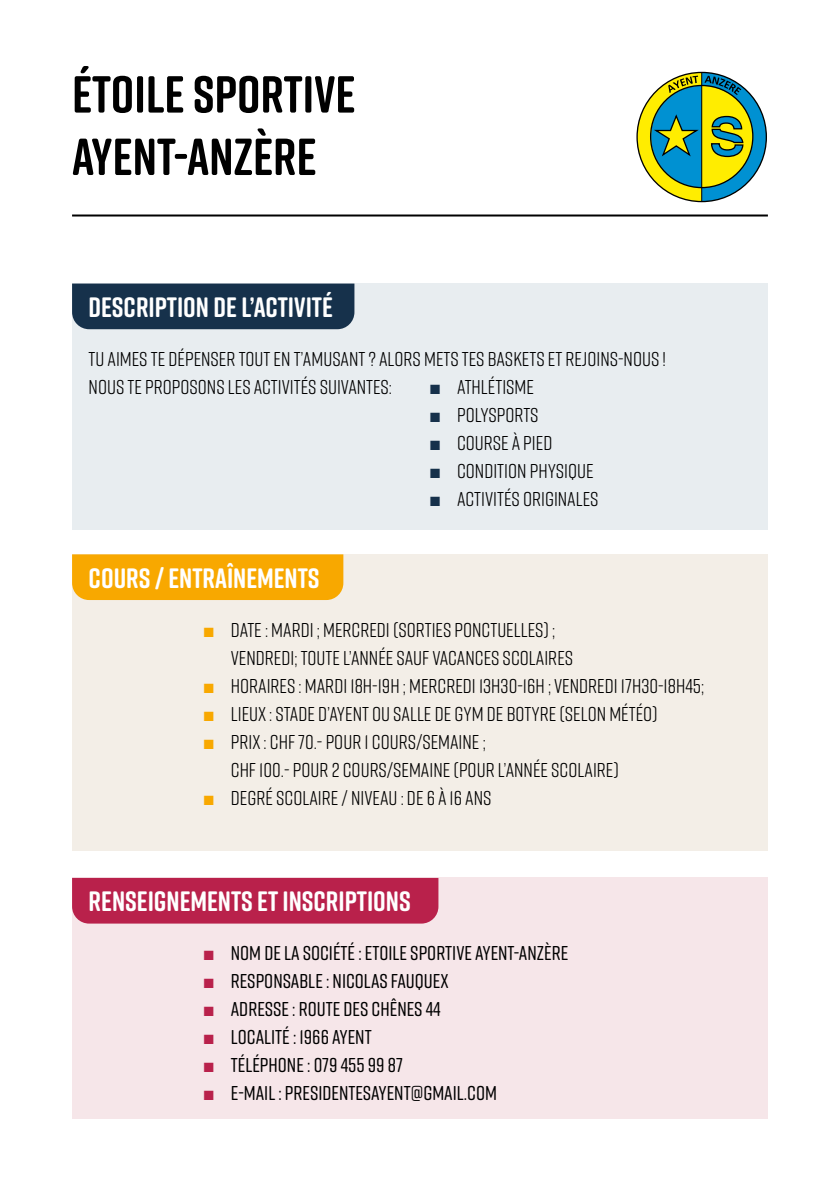
<style>
.page{position:relative;width:840px;height:1191px;background:#fff}
.page>*{position:absolute;margin:0;border:0;box-sizing:border-box;transform-origin:0 0}
.t1{font:700 52px/62.4px "Rift Soft";color:#000}
.t2{font:700 28px "Rift Soft";color:#fff}
.t3{font:20px/28px "Rift Soft";color:#000}
.t4{font:500 20px "Rift Soft";color:#000}
.s1{font-family:"Arial";color:#16314b}
.s2{font-family:"Arial";color:#f8a800}
.s3{font-family:"Arial";font-weight:400;color:#b9214b}
</style>
<div class="page">
<svg style="left:636px;top:72px;width:129px;height:130px"></svg>
<svg style="left:650px;top:72px;width:115px;height:130px"></svg>
<hr style="left:72px;top:214px;width:695px;height:2px;background:#000">
<div style="left:72px;top:283px;width:695px;height:247px;background:#e8edf0"></div>
<div style="left:72px;top:554px;width:695px;height:296px;background:#f3eee7"></div>
<div style="left:72px;top:878px;width:695px;height:241px;background:#f6e6e9"></div>
<div style="left:72px;top:283px;width:282px;height:46px;background:#16314b"></div>
<div style="left:72px;top:554px;width:271px;height:46px;background:#f8a800"></div>
<div style="left:72px;top:878px;width:366px;height:45px;background:#b9214b"></div>
<h1 class="t1" style="left:72px;top:62px;width:285px">ÉTOILE SPORTIVE<br>AYENT-ANZÈRE</h1>
<h2 class="t2" style="left:89px;top:287px;width:245px">DESCRIPTION DE L’ACTIVITÉ</h2>
<p class="t3" style="left:89px;top:344px;width:578px">TU AIMES TE DÉPENSER TOUT EN T’AMUSANT ? ALORS METS TES BASKETS ET REJOINS-NOUS !<br>NOUS TE PROPOSONS LES ACTIVITÉS SUIVANTES:</p>
<p class="t3" style="left:429px;top:372px;width:106px"><span class="s1">■</span> ATHLÉTISME</p>
<p class="t3" style="left:429px;top:400px;width:111px"><span class="s1">■</span> POLYSPORTS</p>
<p class="t3" style="left:429px;top:428px;width:125px"><span class="s1">■</span> COURSE À PIED</p>
<p class="t3" style="left:429px;top:456px;width:166px"><span class="s1">■</span> CONDITION PHYSIQUE</p>
<p class="t3" style="left:429px;top:484px;width:171px"><span class="s1">■</span> ACTIVITÉS ORIGINALES</p>
<h2 class="t2" style="left:89px;top:558px;width:232px">COURS / ENTRAÎNEMENTS</h2>
<p class="t3" style="left:231px;top:614px;width:343px;text-indent:-28px"><span class="s2">■</span> DATE : MARDI ; MERCREDI (SORTIES PONCTUELLES) ;<br>VENDREDI; TOUTE L’ANNÉE SAUF VACANCES SCOLAIRES</p>
<p class="t3" style="left:203px;top:670px;width:502px"><span class="s2">■</span> HORAIRES : MARDI 18H-19H ; MERCREDI 13H30-16H ; VENDREDI 17H30-18H45;</p>
<p class="t3" style="left:203px;top:698px;width:456px"><span class="s2">■</span> LIEUX : STADE D’AYENT OU SALLE DE GYM DE BOTYRE (SELON MÉTÉO)</p>
<p class="t3" style="left:231px;top:726px;width:389px;text-indent:-28px"><span class="s2">■</span> PRIX : CHF 70.- POUR 1 COURS/SEMAINE ;<br>CHF 100.- POUR 2 COURS/SEMAINE (POUR L’ANNÉE SCOLAIRE)</p>
<p class="t3" style="left:203px;top:782px;width:290px"><span class="s2">■</span> DEGRÉ SCOLAIRE / NIVEAU : DE 6 À 16 ANS</p>
<h2 class="t2" style="left:89px;top:881px;width:323px">RENSEIGNEMENTS ET INSCRIPTIONS</h2>
<p class="t4" style="left:203px;top:939px;width:367px"><span class="s3">■</span> NOM DE LA SOCIÉTÉ : ETOILE SPORTIVE AYENT-ANZÈRE</p>
<p class="t4" style="left:203px;top:967px;width:247px"><span class="s3">■</span> RESPONSABLE : NICOLAS FAUQUEX</p>
<p class="t4" style="left:203px;top:995px;width:239px"><span class="s3">■</span> ADRESSE : ROUTE DES CHÊNES 44</p>
<p class="t4" style="left:203px;top:1023px;width:170px"><span class="s3">■</span> LOCALITÉ : 1966 AYENT</p>
<p class="t4" style="left:203px;top:1051px;width:201px"><span class="s3">■</span> TÉLÉPHONE : 079 455 99 87</p>
<p class="t4" style="left:203px;top:1079px;width:295px"><span class="s3">■</span> E-MAIL : PRESIDENTESAYENT@GMAIL.COM</p>
</div>
